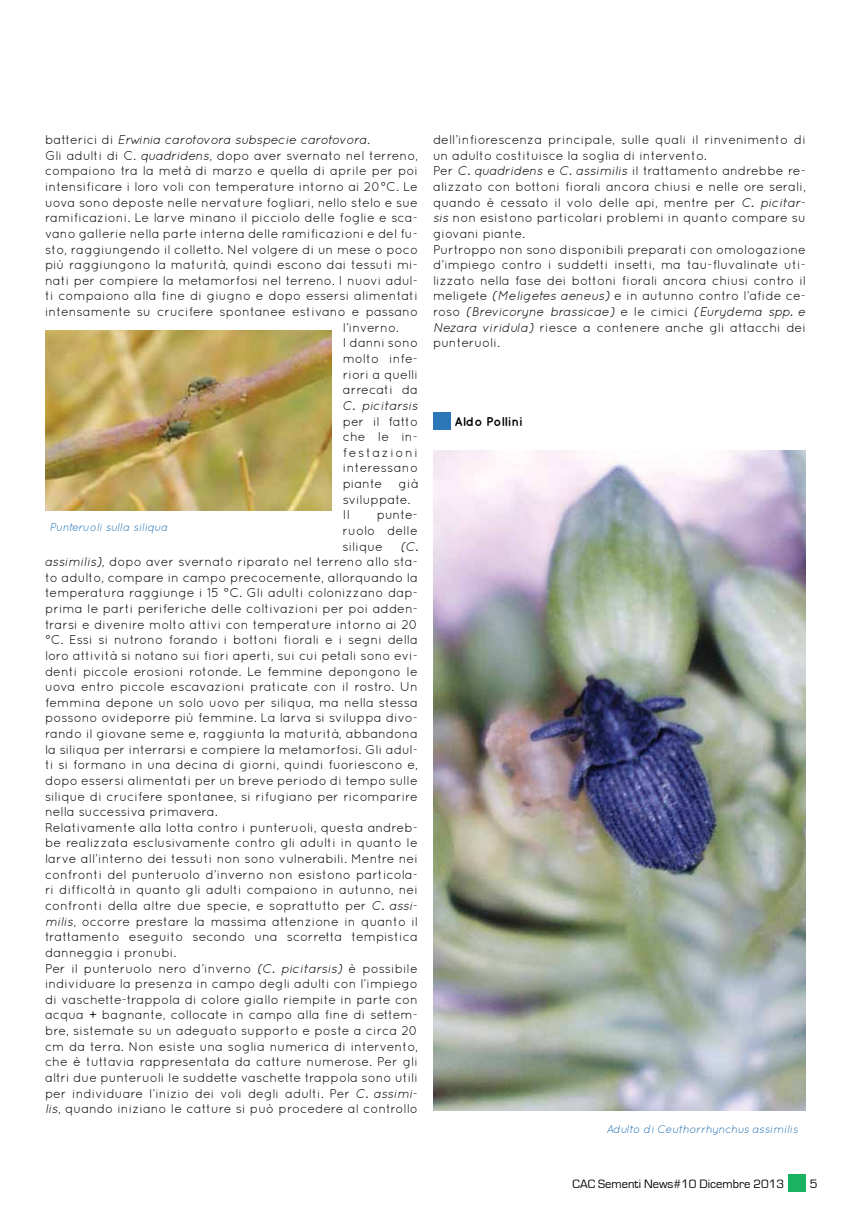
<style>
.page{position:relative;width:851px;height:1205px;background:#fff}
.page>*{position:absolute;margin:0;border:0;box-sizing:border-box;transform-origin:0 0}
.t1{font:12.75px/15.6px "Quicksand";color:#000}
.t2{font:italic 12.75px "Quicksand";letter-spacing:-.025em;color:#000}
.t3{font:italic 12.75px "Quicksand";color:#000}
.t4{font:700 12.75px "Quicksand";color:#000}
.t5{font:12.5px "Eurostile";color:#000}
.t6{font:italic 11.25px "Quicksand";color:#2c77b7}
.s1{font-style:normal}
.s2{font-style:italic}
</style>
<div class="page">
<div style="left:788px;top:1174px;width:17px;height:18px;background:#19b361"></div>
<div style="left:433px;top:412px;width:17px;height:18px;background:#2c77b7"></div>
<img style="left:45px;top:330px;width:286px;height:180px">
<img style="left:433px;top:450px;width:372px;height:660px">
<p class="t2" style="left:45px;top:132px;width:326px"><span class="s1">batterici di</span> Erwinia carotovora subspecie carotovora<span class="s1">.</span></p>
<p class="t1" style="left:45px;top:147px;width:374px">Gli adulti di C. <span class="s2">quadridens</span>, dopo aver svernato nel terreno,</p>
<p class="t1" style="left:45px;top:163px;width:374px">compaiono tra la metà di marzo e quella di aprile per poi</p>
<p class="t1" style="left:45px;top:179px;width:374px">intensificare i loro voli con temperature intorno ai 20°C. Le</p>
<p class="t1" style="left:45px;top:194px;width:374px">uova sono deposte nelle nervature fogliari, nello stelo e sue</p>
<p class="t1" style="left:45px;top:210px;width:374px">ramificazioni. Le larve minano il picciolo delle foglie e sca-</p>
<p class="t1" style="left:45px;top:226px;width:374px">vano gallerie nella parte interna delle ramificazioni e del fu-</p>
<p class="t1" style="left:45px;top:241px;width:374px">sto, raggiungendo il colletto. Nel volgere di un mese o poco</p>
<p class="t1" style="left:45px;top:257px;width:374px">più raggiungono la maturità, quindi escono dai tessuti mi-</p>
<p class="t1" style="left:45px;top:272px;width:374px">nati per compiere la metamorfosi nel terreno. I nuovi adul-</p>
<p class="t1" style="left:45px;top:288px;width:374px">ti compaiono alla fine di giugno e dopo essersi alimentati</p>
<p class="t1" style="left:45px;top:304px;width:374px">intensamente su crucifere spontanee estivano e passano</p>
<p class="t1" style="left:343px;top:319px;width:57px">l’inverno.</p>
<p class="t1" style="left:343px;top:335px;width:77px">I danni sono</p>
<p class="t1" style="left:343px;top:351px;width:77px">molto infe-</p>
<p class="t1" style="left:343px;top:366px;width:77px">riori a quelli</p>
<p class="t1" style="left:343px;top:382px;width:77px">arrecati da</p>
<p class="t3" style="left:343px;top:398px;width:77px">C. picitarsis</p>
<p class="t1" style="left:343px;top:413px;width:77px;text-align:justify">per il fatto che le in&shy;festazioni interessano piante</p>
<p class="t1" style="left:343px;top:476px;width:77px;text-indent:56px">già sviluppate.<br>Il</p>
<p class="t1" style="left:342px;top:507px;width:77px;text-align:justify;text-indent:34px">punte&shy;ruolo delle silique</p>
<p class="t6" style="left:50px;top:521px;width:120px">Punteruoli sulla siliqua</p>
<p class="t1" style="left:45px;top:538px;width:374px;text-indent:355px"><span class="s2">(C. assimilis)</span>, dopo aver svernato riparato nel terreno allo sta&shy;to adulto, compare in campo precocemente, allorquando la temperatura raggiunge i 15 °C. Gli adulti colonizzano dap&shy;prima le parti periferiche delle coltivazioni per poi adden&shy;trarsi e divenire molto attivi con temperature intorno ai 20 °C. Essi si nutrono forando i bottoni fiorali e i segni della loro attività si notano sui fiori aperti, sui cui petali sono evi&shy;denti piccole erosioni rotonde. Le femmine depongono le uova entro piccole escavazioni praticate con il rostro. Un femmina depone un solo uovo per siliqua, ma nella stessa possono ovideporre più femmine. La larva si sviluppa divo&shy;rando il giovane seme e, raggiunta la maturità, abbandona la siliqua per interrarsi e compiere la metamorfosi. Gli adul&shy;ti si formano in una decina di giorni, quindi fuoriescono e, dopo essersi alimentati per un breve periodo di tempo sulle silique di crucifere spontanee, si rifugiano per ricomparire nella successiva primavera.<br>Relativamente alla lotta contro i punteruoli, questa andreb&shy;be realizzata esclusivamente contro gli adulti in quanto le larve all’interno dei tessuti non sono vulnerabili. Mentre nei confronti del punteruolo d’inverno non esistono particola&shy;ri difficoltà in quanto gli adulti compaiono in autunno, nei confronti della altre due specie, e soprattutto per <span class="s2">C. assi&shy;milis</span>, occorre prestare la massima attenzione in quanto il trattamento eseguito secondo una scorretta tempistica danneggia i pronubi.<br>Per il punteruolo nero d’inverno <span class="s2">(C. picitarsis)</span> è possibile individuare la presenza in campo degli adulti con l’impiego di vaschette-trappola di colore giallo riempite in parte con acqua + bagnante, collocate in campo alla fine di settem&shy;bre, sistemate su un adeguato supporto e poste a circa 20 cm da terra. Non esiste una soglia numerica di intervento, che è tuttavia rappresentata da catture numerose. Per gli altri due punteruoli le suddette vaschette trappola sono utili per individuare l’inizio dei voli degli adulti. Per <span class="s2">C. assimi&shy;lis</span>, quando iniziano le catture si può procedere al controllo</p>
<p class="t1" style="left:433px;top:132px;width:374px">dell’infiorescenza principale, sulle quali il rinvenimento di un adulto costituisce la soglia di intervento.<br>Per <span class="s2">C. quadridens</span> e <span class="s2">C. assimilis</span> il trattamento andrebbe re&shy;alizzato con bottoni fiorali ancora chiusi e nelle ore serali, quando è cessato il volo delle api, mentre per <span class="s2">C. picitar&shy;sis</span> non esistono particolari problemi in quanto compare su giovani piante.<br>Purtroppo non sono disponibili preparati con omologazione d’impiego contro i suddetti insetti, ma tau-fluvalinate uti&shy;lizzato nella fase dei bottoni fiorali ancora chiusi contro il meligete <span class="s2">(Meligetes aeneus)</span> e in autunno contro l’afide ce&shy;roso <span class="s2">(Brevicoryne brassicae)</span> e le cimici <span class="s2">(Eurydema spp. e Nezara viridula)</span> riesce a contenere anche gli attacchi dei punteruoli.</p>
<p class="t4" style="left:454px;top:414px;width:70px">Aldo Pollini</p>
<p class="t6" style="left:606px;top:1122px;width:193px">Adulto di Ceuthorrhynchus assimilis</p>
<p class="t5" style="left:572px;top:1177px;width:213px">CAC Sementi News#10 Dicembre 2013</p>
<p class="t5" style="left:809px;top:1176px;width:9px">5</p>
</div>
